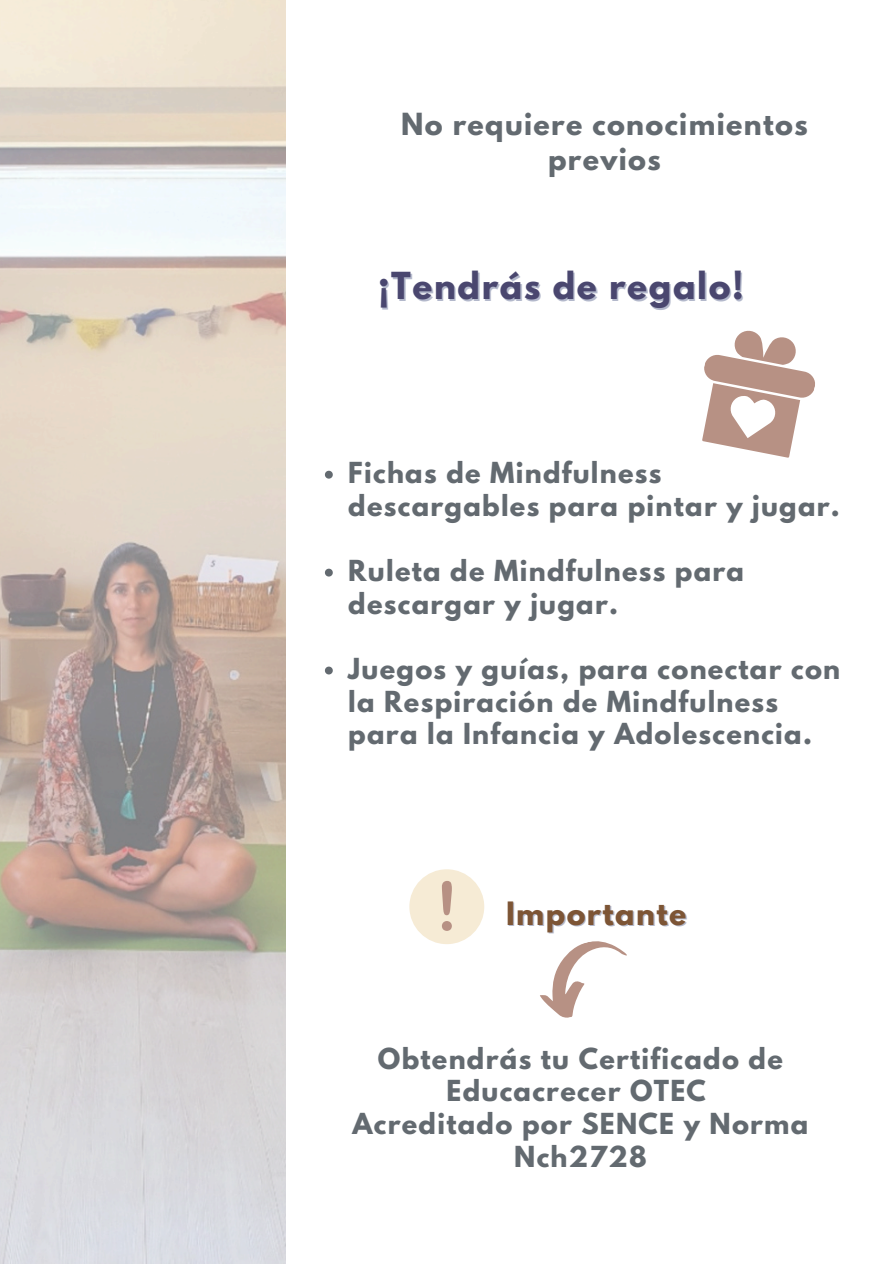
<style>
.page{position:relative;width:894px;height:1264px;background:#fff}
.page>*{position:absolute;margin:0;border:0;box-sizing:border-box;transform-origin:0 0}
.t1{font:700 33px "League Spartan";letter-spacing:.05em;color:#4a476f}
.t2{font:700 28.5px "League Spartan";letter-spacing:.05em;color:#7d5535}
.t3{font:700 27px/34.8px "League Spartan";letter-spacing:.05em;color:#636a70;text-align:center}
.t4{font:700 25.65px/32.7px "League Spartan";letter-spacing:.05em;color:#636a70}
</style>
<div class="page">
<img style="left:0;top:0;width:285px;height:1263px">
<svg style="left:702px;top:330px;width:113px;height:128px"></svg>
<div style="left:409px;top:869px;width:75px;height:75px;background:#f6ebd5;border-radius:50%"></div>
<svg style="left:442px;top:881px;width:10px;height:49px"></svg>
<svg style="left:325px;top:471px;width:8px;height:7px"></svg>
<svg style="left:325px;top:568px;width:8px;height:8px"></svg>
<svg style="left:325px;top:666px;width:8px;height:8px"></svg>
<svg style="left:540px;top:941px;width:87px;height:77px"></svg>
<p class="t3" style="left:401px;top:110px;width:408px">No requiere conocimientos previos</p>
<p class="t1" style="left:378px;top:270px;width:367px">¡Tendrás de regalo!</p>
<p class="t4" style="left:348px;top:459px;width:493px">Fichas de Mindfulness descargables para pintar y jugar.</p>
<h2 class="t4" style="left:348px;top:557px;width:397px">Ruleta de Mindfulness para descargar y jugar.</h2>
<h1 class="t4" style="left:348px;top:655px;width:493px">Juegos y guías, para conectar con la Respiración de Mindfulness para la Infancia y Adolescencia.</h1>
<p class="t2" style="left:506px;top:898px;width:182px">Importante</p>
<p class="t4" style="left:352px;top:1045px;width:457px;text-align:center">Obtendrás tu Certificado de<br>Educacrecer OTEC<br>Acreditado por SENCE y Norma<br>Nch2728</p>
</div>
